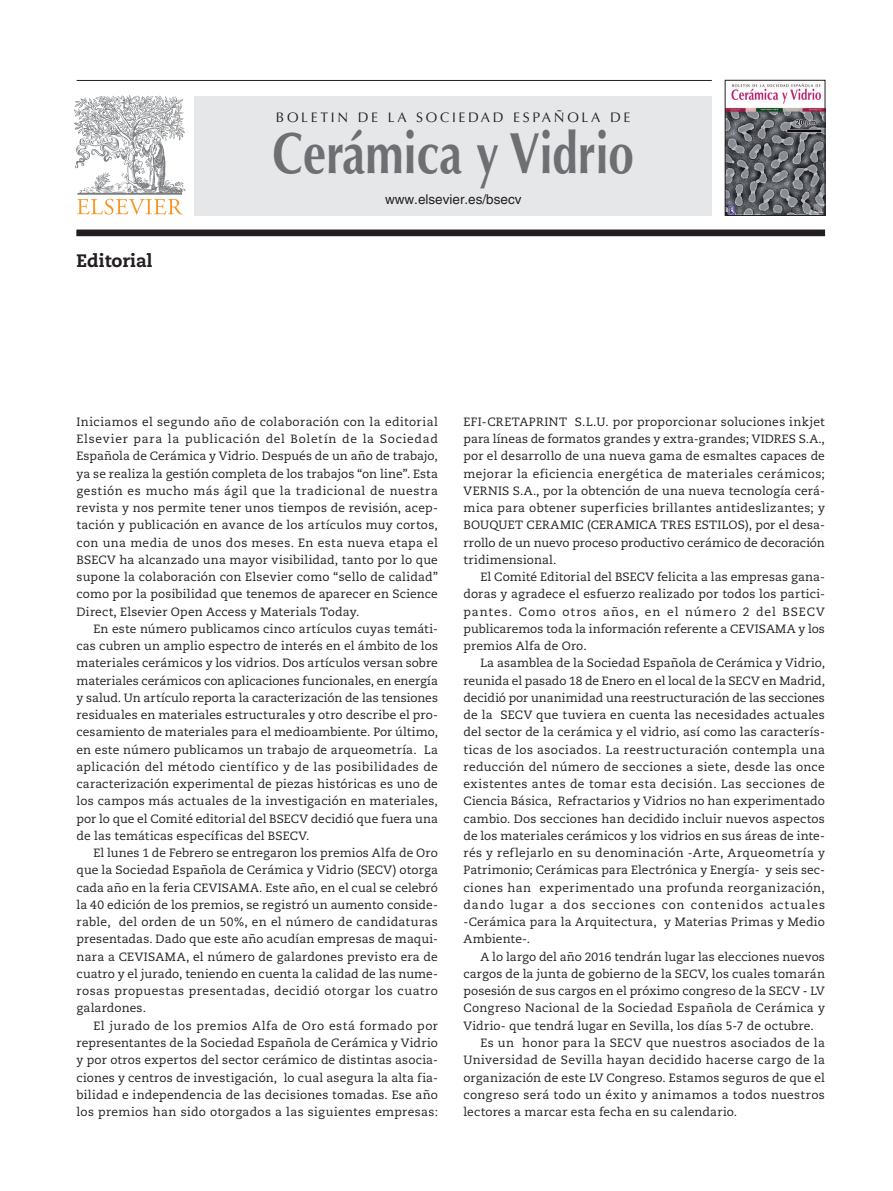
<style>
.page{position:relative;width:893px;height:1191px;background:#fff}
.page>*{position:absolute;margin:0;border:0;box-sizing:border-box;transform-origin:0 0}
.t1{font:700 58.05px "Optima LT Std";color:#6e6f72;scale:.79 1}
._01-seccion{font:800 18px "Caecilia LT Std";color:#231f20}
.t2{font:13.8px "Optima LT Std";letter-spacing:.195em;color:#231f20}
.t3{font:13.5px "Helvetica LT Std";color:#231f20}
._18-texto{font:12px/17.2px "Caecilia LT Std";letter-spacing:.015em;color:#231f20;text-align:justify}
</style>
<div class="page">
<div style="left:194px;top:96px;width:518px;height:119px;background:#e6e7e9"></div>
<div style="left:77px;top:230px;width:748px;height:6px;background:#231f20"></div>
<hr style="left:77px;top:80px;width:635px;height:1px;background:#231f20">
<svg style="left:73px;top:95px;width:113px;height:119px"></svg>
<img style="left:727px;top:83px;width:96px;height:131px">
<div style="left:725px;top:80px;width:100px;height:136px;border:1px solid #231f20"></div>
<p class="t2" style="left:276px;top:110px;width:356px">BOLETIN DE LA SOCIEDAD ESPAÑOLA DE</p>
<h1 class="t1" style="left:273px;top:120px;width:459px">Cerámica y Vidrio</h1>
<p class="_01-seccion" style="left:77px;top:249px;width:77px">Editorial</p>
<p class="t3" style="left:385px;top:191px;width:138px">www.elsevier.es/bsecv</p>
<p class="_18-texto" style="left:77px;top:413px;width:363px">Iniciamos el segundo año de colaboración con la editorial Elsevier para la publicación del Boletín de la Sociedad Española de Cerámica y Vidrio. Después de un año de trabajo, ya se realiza la gestión completa de los trabajos “on line”. Esta gestión es mucho más ágil que la tradicional de nuestra revista y nos permite tener unos tiempos de revisión, acep&shy;tación y publicación en avance de los artículos muy cortos, con una media de unos dos meses. En esta nueva etapa el BSECV ha alcanzado una mayor visibilidad, tanto por lo que supone la colaboración con Elsevier como “sello de calidad” como por la posibilidad que tenemos de aparecer en Science Direct, Elsevier Open Access y Materials Today.</p>
<p class="_18-texto" style="left:77px;top:620px;width:363px;text-indent:17px">En este número publicamos cinco artículos cuyas temáti&shy;cas cubren un amplio espectro de interés en el ámbito de los materiales cerámicos y los vidrios. Dos artículos versan sobre materiales cerámicos con aplicaciones funcionales, en energía y salud. Un artículo reporta la caracterización de las tensiones residuales en materiales estructurales y otro describe el pro&shy;cesamiento de materiales para el medioambiente. Por último, en este número publicamos un trabajo de arqueometría. La aplicación del método científico y de las posibilidades de caracterización experimental de piezas históricas es uno de los campos más actuales de la investigación en materiales, por lo que el Comité editorial del BSECV decidió que fuera una de las temáticas específicas del BSECV.</p>
<p class="_18-texto" style="left:77px;top:844px;width:363px;text-indent:17px">El lunes 1 de Febrero se entregaron los premios Alfa de Oro que la Sociedad Española de Cerámica y Vidrio (SECV) otorga cada año en la feria CEVISAMA. Este año, en el cual se celebró la 40 edición de los premios, se registró un aumento conside&shy;rable, del orden de un 50%, en el número de candidaturas presentadas. Dado que este año acudían empresas de maqui&shy;nara a CEVISAMA, el número de galardones previsto era de cuatro y el jurado, teniendo en cuenta la calidad de las nume&shy;rosas propuestas presentadas, decidió otorgar los cuatro galardones.</p>
<p class="_18-texto" style="left:77px;top:1017px;width:363px;text-indent:17px">El jurado de los premios Alfa de Oro está formado por representantes de la Sociedad Española de Cerámica y Vidrio y por otros expertos del sector cerámico de distintas asocia&shy;ciones y centros de investigación, lo cual asegura la alta fia&shy;bilidad e independencia de las decisiones tomadas. Ese año los premios han sido otorgados a las siguientes empresas:</p>
<p class="_18-texto" style="left:463px;top:413px;width:363px">EFI-CRETAPRINT S.L.U. por proporcionar soluciones inkjet para líneas de formatos grandes y extra-grandes; VIDRES S.A., por el desarrollo de una nueva gama de esmaltes capaces de mejorar la eficiencia energética de materiales cerámicos; VERNIS S.A., por la obtención de una nueva tecnología cerá&shy;mica para obtener superficies brillantes antideslizantes; y BOUQUET CERAMIC (CERAMICA TRES ESTILOS), por el desa&shy;rrollo de un nuevo proceso productivo cerámico de decoración tridimensional.</p>
<p class="_18-texto" style="left:463px;top:568px;width:363px;text-indent:17px">El Comité Editorial del BSECV felicita a las empresas gana&shy;doras y agradece el esfuerzo realizado por todos los partici&shy;pantes. Como otros años, en el número 2 del BSECV publicaremos toda la información referente a CEVISAMA y los premios Alfa de Oro.</p>
<p class="_18-texto" style="left:463px;top:655px;width:363px;text-indent:17px">La asamblea de la Sociedad Española de Cerámica y Vidrio, reunida el pasado 18 de Enero en el local de la SECV en Madrid, decidió por unanimidad una reestructuración de las secciones de la SECV que tuviera en cuenta las necesidades actuales del sector de la cerámica y el vidrio, así como las caracterís&shy;ticas de los asociados. La reestructuración contempla una reducción del número de secciones a siete, desde las once existentes antes de tomar esta decisión. Las secciones de Ciencia Básica, Refractarios y Vidrios no han experimentado cambio. Dos secciones han decidido incluir nuevos aspectos de los materiales cerámicos y los vidrios en sus áreas de inte&shy;rés y reflejarlo en su denominación -Arte, Arqueometría y Patrimonio; Cerámicas para Electrónica y Energía- y seis sec&shy;ciones han experimentado una profunda reorganización, dando lugar a dos secciones con contenidos actuales -Cerámica para la Arquitectura, y Materias Primas y Medio Ambiente-.</p>
<p class="_18-texto" style="left:463px;top:948px;width:363px;text-indent:17px">A lo largo del año 2016 tendrán lugar las elecciones nuevos cargos de la junta de gobierno de la SECV, los cuales tomarán posesión de sus cargos en el próximo congreso de la SECV - LV Congreso Nacional de la Sociedad Española de Cerámica y Vidrio- que tendrá lugar en Sevilla, los días 5-7 de octubre.</p>
<p class="_18-texto" style="left:463px;top:1034px;width:363px;text-indent:17px">Es un honor para la SECV que nuestros asociados de la Universidad de Sevilla hayan decidido hacerse cargo de la organización de este LV Congreso. Estamos seguros de que el congreso será todo un éxito y animamos a todos nuestros lectores a marcar esta fecha en su calendario.</p>
</div>
